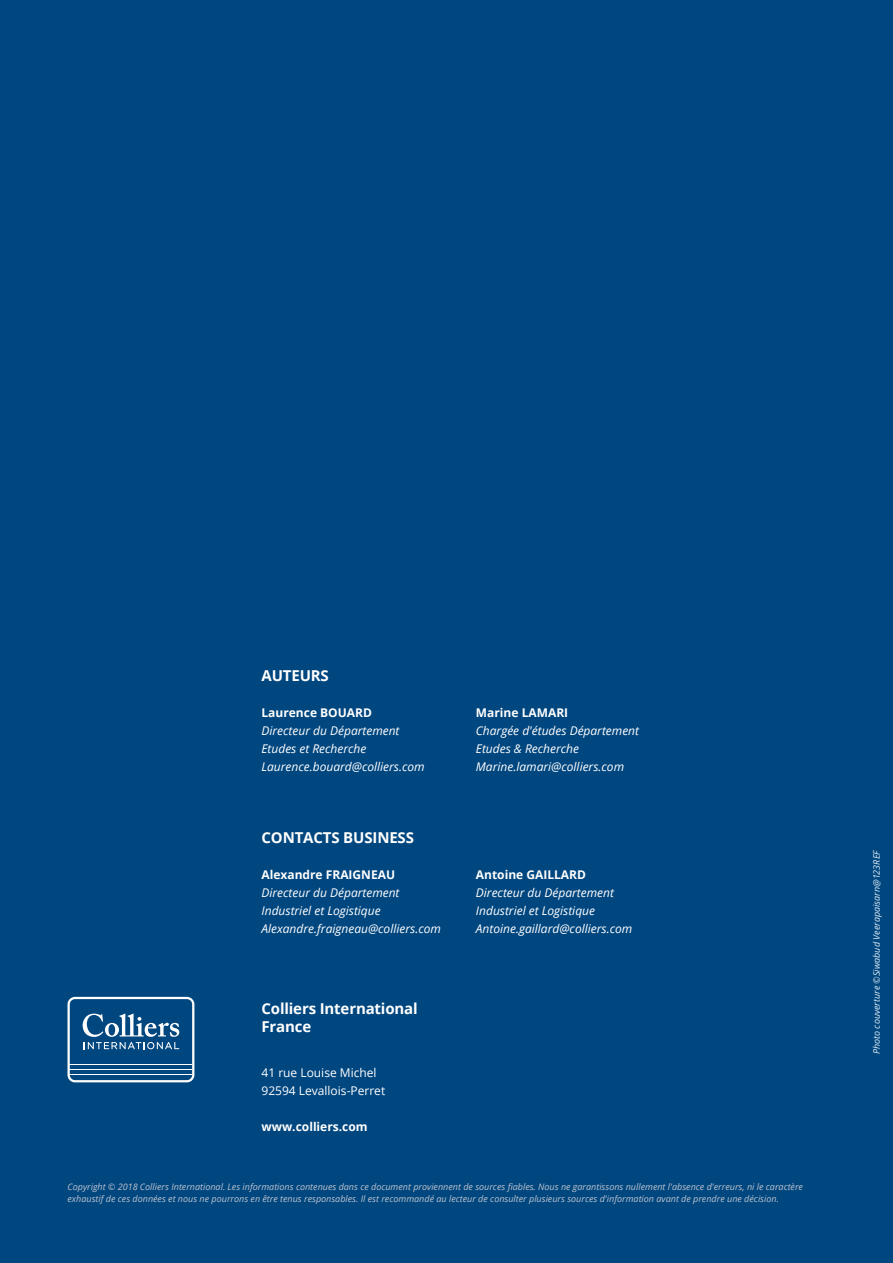
<style>
.page{position:relative;width:893px;height:1263px;background:#00467f}
.page>*{position:absolute;margin:0;border:0;box-sizing:border-box;transform-origin:0 0}
.t1{font:700 15px/18px "Open Sans";letter-spacing:-.01em;color:#fff}
.t2{font:italic 12px/18px "Open Sans";color:#fff}
.t3{font:700 12px "Open Sans";color:#fff}
.t4{font:12px/18px "Open Sans";color:#fff}
.t5{font:italic 9px/12px "Open Sans";color:#bec3ce}
.t6{font:italic 9px "Open Sans";color:#deedf7}
</style>
<div class="page">
<svg style="left:68px;top:997px;width:126px;height:85px"></svg>
<hr style="left:70px;top:1064px;width:122px;height:1px;background:#fff">
<hr style="left:70px;top:1069px;width:122px;height:1px;background:#fff">
<hr style="left:70px;top:1074px;width:122px;height:1px;background:#fff">
<h1 class="t1" style="left:261px;top:666px;width:69px">AUTEURS</h1>
<h2 class="t3" style="left:261px;top:704px;width:112px">Laurence BOUARD</h2>
<h2 class="t2" style="left:261px;top:721px;width:165px">Directeur du Département<br>Etudes et Recherche<br>Laurence.bouard@colliers.com</h2>
<h1 class="t1" style="left:261px;top:828px;width:154px">CONTACTS BUSINESS</h1>
<h2 class="t3" style="left:261px;top:866px;width:135px">Alexandre FRAIGNEAU</h2>
<h2 class="t2" style="left:261px;top:883px;width:181px">Directeur du Département<br>Industriel et Logistique<br>Alexandre.fraigneau@colliers.com</h2>
<h1 class="t1" style="left:261px;top:999px;width:158px">Colliers International<br>France</h1>
<h2 class="t4" style="left:261px;top:1063px;width:125px">41 rue Louise Michel<br>92594 Levallois-Perret</h2>
<h2 class="t3" style="left:261px;top:1118px;width:108px">www.colliers.com</h2>
<h2 class="t3" style="left:476px;top:704px;width:94px">Marine LAMARI</h2>
<h2 class="t2" style="left:476px;top:721px;width:165px">Chargée d'études Département<br>Etudes &amp; Recherche<br>Marine.lamari@colliers.com</h2>
<h2 class="t3" style="left:476px;top:866px;width:112px">Antoine GAILLARD</h2>
<h2 class="t2" style="left:476px;top:883px;width:158px">Directeur du Département<br>Industriel et Logistique<br>Antoine.gaillard@colliers.com</h2>
<p class="t5" style="left:68px;top:1181px;width:737px">Copyright © 2018 Colliers International. Les informations contenues dans ce document proviennent de sources fiables. Nous ne garantissons nullement l'absence d'erreurs, ni le caractère exhaustif de ces données et nous ne pourrons en être tenus responsables. Il est recommandé au lecteur de consulter plusieurs sources d'information avant de prendre une décision.</p>
<p class="t6" style="left:870px;top:1054px;width:206px;rotate:-90deg">Photo couverture ©Siwabud Veerapaisarn@123REF</p>
</div>
